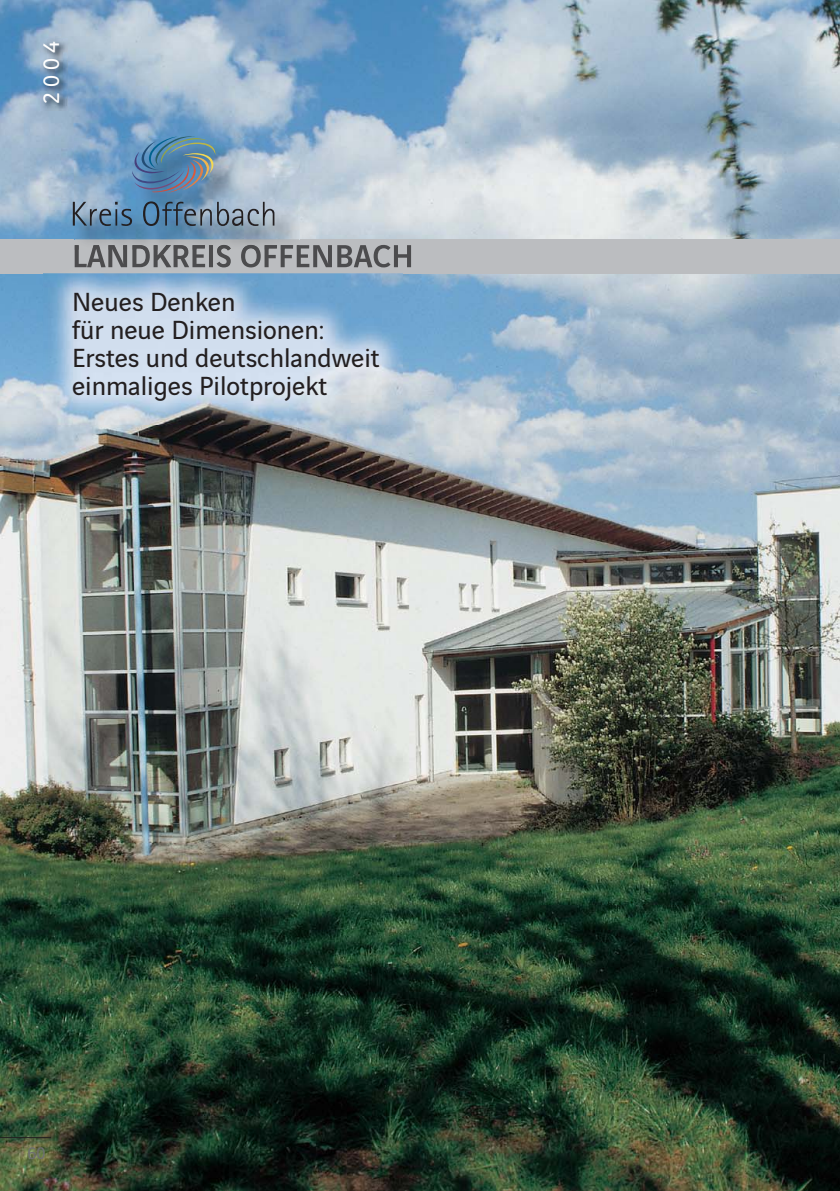
<style>
.page{position:relative;width:840px;height:1191px;background:#fff}
.page>*{position:absolute;margin:0;border:0;box-sizing:border-box;transform-origin:0 0}
.t1{font:28px/28px "Vinci Sans";color:#231f20}
.t2{font:24px "Vinci Sans";color:#fff}
.t3{font:18px "Vinci Sans";color:#6d6e70}
</style>
<div class="page">
<img style="left:0;top:0;width:839px;height:1191px">
<div style="left:0;top:239px;width:839px;height:34px;background:#bbbdc0"></div>
<hr style="left:0;top:1137px;width:51px;height:1px;background:#231f20">
<img style="left:43px;top:263px;width:360px;height:162px">
<svg style="left:75px;top:245px;width:336px;height:22px"></svg>
<img style="left:40px;top:38px;width:28px;height:72px">
<img style="left:75px;top:138px;width:224px;height:107px">
<img style="left:75px;top:245px;width:224px;height:5px">
<svg style="left:73px;top:202px;width:59px;height:24px"></svg>
<svg style="left:143px;top:201px;width:131px;height:25px;background:#6f889e"></svg>
<svg style="left:132px;top:136px;width:83px;height:57px;background:#6187a6"></svg>
<p class="t2" style="left:42px;top:103px;width:64px;rotate:-90deg">2004</p>
<p class="t1" style="left:72px;top:290px;width:309px">Neues Denken<br>für neue Dimensionen:<br>Erstes und deutschlandweit einmaliges Pilotprojekt</p>
<p class="t3" style="left:27px;top:1146px;width:19px">60</p>
</div>
